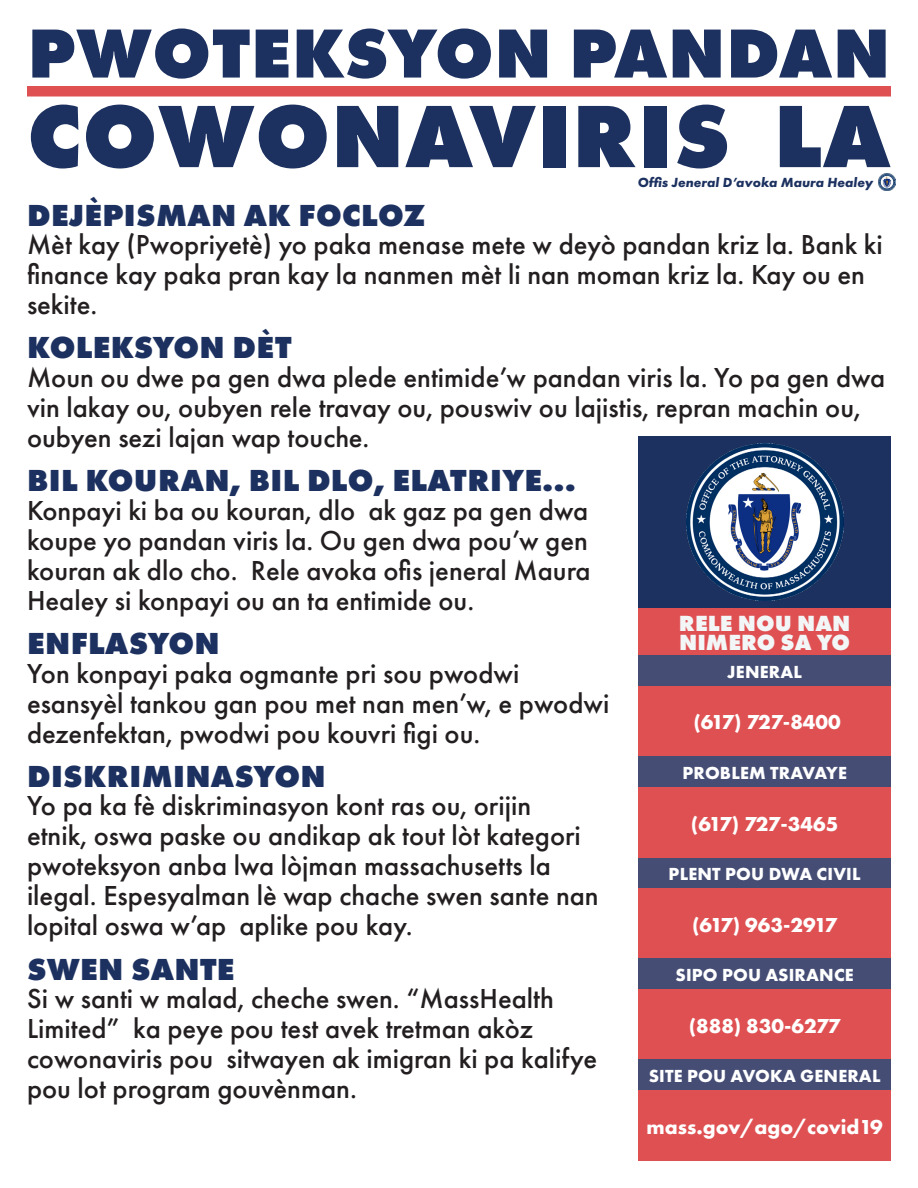
<style>
.page{position:relative;width:918px;height:1188px;background:#fff}
.page>*{position:absolute;margin:0;border:0;box-sizing:border-box;transform-origin:0 0}
.t1{font:800 91.8px "Futura PT";letter-spacing:.01em;color:#1c3160}
.t2{font:800 72px "Futura PT";letter-spacing:.01em;color:#1c3160}
.t3{font:800 31.65px "Futura PT";letter-spacing:.01em;color:#1c3160}
.t4{font:500 28.5px/30px "Futura PT";color:#231f20}
.t5{font:800 22.8px "Futura PT";color:#f3f6f7}
.t6{font:700 21px "Futura PT";color:#fff}
.t7{font:700 21px "Futura PT";letter-spacing:-.025em;color:#fff}
.t8{font:700 21px "Futura PT";letter-spacing:-.06em;color:#fff}
.t9{font:700 18.15px "Futura PT";letter-spacing:.01em;color:#fff}
.t10{font:italic 700 13.8px "Futura PT";color:#1c3160}
</style>
<div class="page">
<div style="left:27px;top:86px;width:864px;height:11px;background:#df5052"></div>
<img style="left:878px;top:174px;width:17px;height:17px">
<div style="left:638px;top:436px;width:253px;height:172px;background:#1c3160"></div>
<img style="left:686px;top:444px;width:157px;height:157px">
<div style="left:638px;top:608px;width:253px;height:47px;background:#df5052"></div>
<div style="left:638px;top:858px;width:253px;height:31px;background:#454d75"></div>
<div style="left:638px;top:889px;width:253px;height:70px;background:#df5052"></div>
<div style="left:638px;top:959px;width:253px;height:31px;background:#454d75"></div>
<div style="left:638px;top:990px;width:253px;height:70px;background:#df5052"></div>
<div style="left:638px;top:655px;width:253px;height:31px;background:#454d75"></div>
<div style="left:638px;top:686px;width:253px;height:71px;background:#df5052"></div>
<div style="left:638px;top:757px;width:253px;height:31px;background:#454d75"></div>
<div style="left:638px;top:788px;width:253px;height:70px;background:#df5052"></div>
<div style="left:638px;top:1060px;width:253px;height:31px;background:#454d75"></div>
<div style="left:638px;top:1091px;width:253px;height:70px;background:#df5052"></div>
<p class="t2" style="left:28px;top:8px;width:864px">PWOTEKSYON PANDAN</p>
<p class="t1" style="left:27px;top:78px;width:865px">COWONAVIRIS LA</p>
<p class="t3" style="left:27px;top:195px;width:400px">DEJÈPISMAN AK FOCLOZ</p>
<p class="t4" style="left:27px;top:230px;width:857px">Mèt kay (Pwopriyetè) yo paka menase mete w deyò pandan kriz la. Bank ki finance kay paka pran kay la nanmen mèt li nan moman kriz la. Kay ou en sekite.</p>
<p class="t3" style="left:27px;top:328px;width:266px">KOLEKSYON DÈT</p>
<p class="t4" style="left:27px;top:362px;width:860px">Moun ou dwe pa gen dwa plede entimide’w pandan viris la. Yo pa gen dwa vin lakay ou, oubyen rele travay ou, pouswiv ou lajistis, repran machin ou, oubyen sezi lajan wap touche.</p>
<p class="t3" style="left:27px;top:460px;width:550px">BIL KOURAN, BIL DLO, ELATRIYE...</p>
<p class="t4" style="left:27px;top:495px;width:565px;text-align:justify">Konpayi ki ba ou kouran, dlo ak gaz pa gen dwa koupe yo pandan viris la. Ou gen dwa pou’w gen kouran ak dlo cho. Rele avoka ofis jeneral Maura Healey si konpayi ou an ta entimide ou.</p>
<p class="t3" style="left:27px;top:623px;width:194px">ENFLASYON</p>
<p class="t4" style="left:27px;top:658px;width:584px">Yon konpayi paka ogmante pri sou pwodwi esansyèl tankou gan pou met nan men’w, e pwodwi dezenfektan, pwodwi pou kouvri figi ou.</p>
<p class="t10" style="left:638px;top:174px;width:237px">Offis Jeneral D’avoka Maura Healey</p>
<p class="t5" style="left:679px;top:609px;width:173px">RELE NOU NAN</p>
<p class="t5" style="left:679px;top:628px;width:173px">NIMERO SA YO</p>
<p class="t9" style="left:727px;top:660px;width:76px">JENERAL</p>
<p class="t7" style="left:693px;top:709px;width:149px">(617) 727-8400</p>
<p class="t9" style="left:682px;top:761px;width:166px">PROBLEM TRAVAYE</p>
<p class="t7" style="left:691px;top:810px;width:149px">(617) 727-3465</p>
<p class="t3" style="left:27px;top:756px;width:300px">DISKRIMINASYON</p>
<p class="t4" style="left:27px;top:791px;width:573px">Yo pa ka fè diskriminasyon kont ras ou, orijin<br>etnik, oswa paske ou andikap ak tout lòt kategori pwoteksyon anba lwa lòjman massachusetts la ilegal. Espesyalman lè wap chache swen sante nan lopital oswa w’ap aplike pou kay.</p>
<p class="t9" style="left:669px;top:862px;width:193px">PLENT POU DWA CIVIL</p>
<p class="t8" style="left:692px;top:911px;width:147px">(617) 963-2917</p>
<p class="t9" style="left:675px;top:963px;width:180px">SIPO POU ASIRANCE</p>
<p class="t6" style="left:689px;top:1012px;width:153px">(888) 830-6277</p>
<p class="t3" style="left:27px;top:949px;width:209px">SWEN SANTE</p>
<p class="t4" style="left:27px;top:984px;width:572px">Si w santi w malad, cheche swen. “MassHealth Limited” ka peye pou test avek tretman akòz cowonaviris pou sitwayen ak imigran ki pa kalifye pou lot program gouvènman.</p>
<p class="t9" style="left:649px;top:1065px;width:233px">SITE POU AVOKA GENERAL</p>
<p class="t6" style="left:647px;top:1113px;width:238px">mass.gov/ago/covid19</p>
</div>
